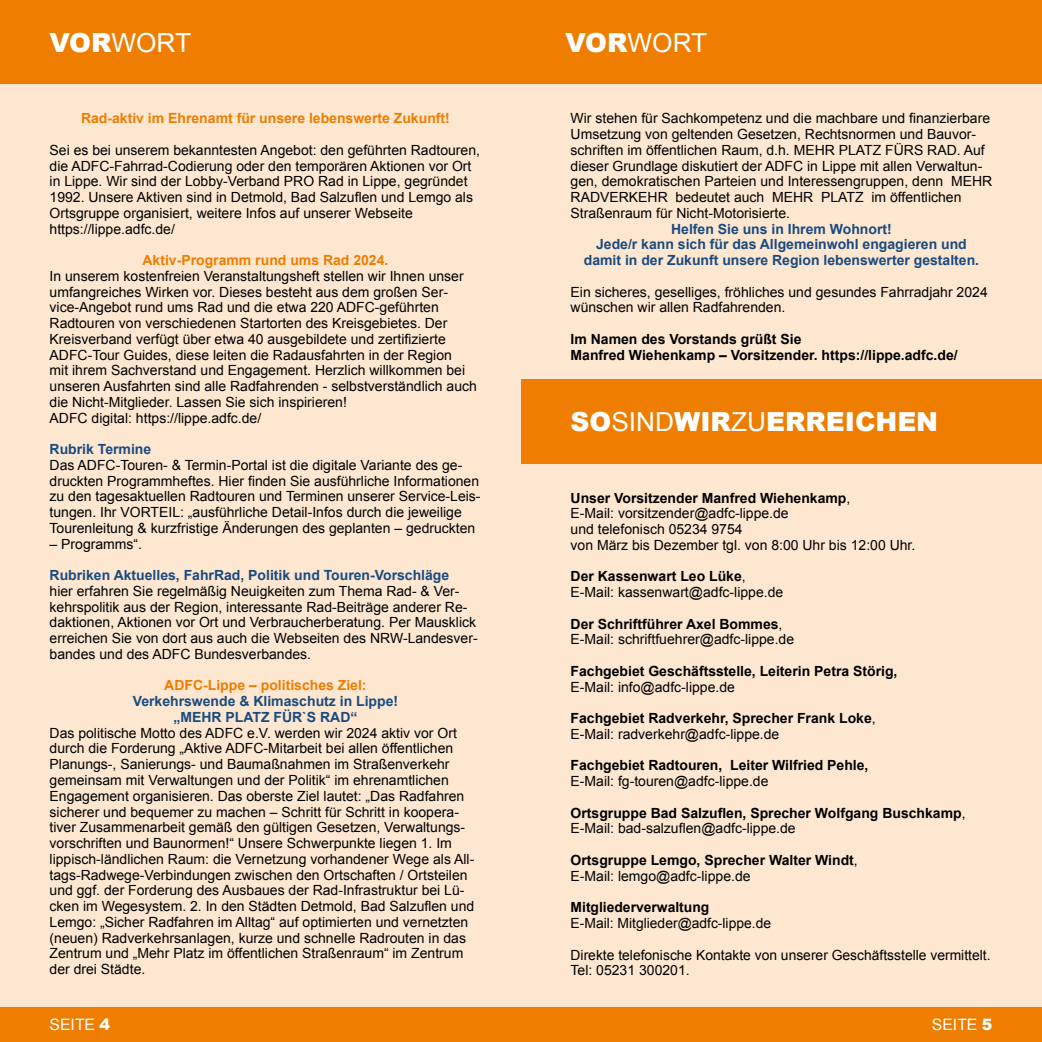
<style>
.page{position:relative;width:1042px;height:1042px;background:#fff}
.page>*{position:absolute;margin:0;border:0;box-sizing:border-box;transform-origin:0 0}
.t1{font:900 26.25px "Arial";color:#fff}
.t2{font:26.25px "Arial";color:#fff}
.t3{font:15.75px "Arial";color:#fff}
.t4{font:14px/15.8px "Arial";color:#000}
.t5{font:700 14px/15.8px "Arial";color:#000}
.t6{font:700 14px/15.8px "Arial";color:#1a4b7e;text-align:center}
.t7{font:700 14px "Arial";color:#ef7d00}
.s1{font-weight:900}
.s2{font-weight:400}
.s3{font-weight:700}
</style>
<div class="page">
<div style="left:0;top:1007px;width:521px;height:35px;background:#ef7d00"></div>
<div style="left:0;top:0;width:521px;height:84px;background:#ef7d00"></div>
<div style="left:521px;top:0;width:521px;height:84px;background:#ef7d00"></div>
<div style="left:521px;top:1007px;width:521px;height:35px;background:#ef7d00"></div>
<div style="left:521px;top:84px;width:521px;height:923px;background:#fee7d1"></div>
<div style="left:521px;top:379px;width:521px;height:85px;background:#ef7d00"></div>
<div style="left:0;top:84px;width:521px;height:923px;background:#fee7d1"></div>
<h1 class="t2" style="left:50px;top:25px;width:143px"><span class="s1">VOR</span>WORT</h1>
<p class="t7" style="left:81px;top:109px;width:370px">Rad-aktiv im Ehrenamt für unsere lebenswerte Zukunft!</p>
<p class="t4" style="left:50px;top:142px;width:432px">Sei es bei unserem bekanntesten Angebot: den geführten Radtouren, die ADFC-Fahrrad-Codierung oder den temporären Aktionen vor Ort in Lippe. Wir sind der Lobby-Verband PRO Rad in Lippe, gegründet 1992. Unsere Aktiven sind in Detmold, Bad Salzuflen und Lemgo als Ortsgruppe organisiert, weitere Infos auf unserer Webseite https://lippe.adfc.de/</p>
<p class="t7" style="left:142px;top:251px;width:247px">Aktiv-Programm rund ums Rad 2024.</p>
<p class="t4" style="left:50px;top:268px;width:429px">In unserem kostenfreien Veranstaltungsheft stellen wir Ihnen unser umfangreiches Wirken vor. Dieses besteht aus dem großen Ser&shy;vice-Angebot rund ums Rad und die etwa 220 ADFC-geführten Radtouren von verschiedenen Startorten des Kreisgebietes. Der Kreisverband verfügt über etwa 40 ausgebildete und zertifizierte ADFC-Tour Guides, diese leiten die Radausfahrten in der Region<br>mit ihrem Sachverstand und Engagement. Herzlich willkommen bei unseren Ausfahrten sind alle Radfahrenden - selbstverständlich auch die Nicht-Mitglieder. Lassen Sie sich inspirieren!<br>ADFC digital: https://lippe.adfc.de/</p>
<p class="t6" style="left:50px;top:442px;width:103px">Rubrik Termine</p>
<p class="t4" style="left:50px;top:457px;width:432px">Das ADFC-Touren- &amp; Termin-Portal ist die digitale Variante des ge&shy;druckten Programmheftes. Hier finden Sie ausführliche Informationen zu den tagesaktuellen Radtouren und Terminen unserer Service-Leis&shy;tungen. Ihr VORTEIL: „ausführliche Detail-Infos durch die jeweilige Tourenleitung &amp; kurzfristige Änderungen des geplanten – gedruckten</p>
<p class="t4" style="left:50px;top:536px;width:94px">– Programms“.</p>
<p class="t6" style="left:50px;top:568px;width:401px">Rubriken Aktuelles, FahrRad, Politik und Touren-Vorschläge</p>
<p class="t4" style="left:50px;top:583px;width:430px">hier erfahren Sie regelmäßig Neuigkeiten zum Thema Rad- &amp; Ver&shy;kehrspolitik aus der Region, interessante Rad-Beiträge anderer Re&shy;daktionen, Aktionen vor Ort und Verbraucherberatung. Per Mausklick erreichen Sie von dort aus auch die Webseiten des NRW-Landesver&shy;bandes und des ADFC Bundesverbandes.</p>
<p class="t7" style="left:164px;top:676px;width:204px">ADFC-Lippe – politisches Ziel:</p>
<p class="t6" style="left:133px;top:694px;width:267px">Verkehrswende &amp; Klimaschutz in Lippe! „MEHR PLATZ FÜR`S RAD“</p>
<p class="t4" style="left:50px;top:725px;width:426px">Das politische Motto des ADFC e.V. werden wir 2024 aktiv vor Ort durch die Forderung „Aktive ADFC-Mitarbeit bei allen öffentlichen Planungs-, Sanierungs- und Baumaßnahmen im Straßenverkehr gemeinsam mit Verwaltungen und der Politik“ im ehrenamtlichen Engagement organisieren. Das oberste Ziel lautet: „Das Radfahren sicherer und bequemer zu machen – Schritt für Schritt in koopera&shy;tiver Zusammenarbeit gemäß den gültigen Gesetzen, Verwaltungs&shy;vorschriften und Baunormen!“ Unsere Schwerpunkte liegen 1. Im lippisch-ländlichen Raum: die Vernetzung vorhandener Wege als All&shy;tags-Radwege-Verbindungen zwischen den Ortschaften / Ortsteilen und ggf. der Forderung des Ausbaues der Rad-Infrastruktur bei Lü&shy;cken im Wegesystem. 2. In den Städten Detmold, Bad Salzuflen und Lemgo: „Sicher Radfahren im Alltag“ auf optimierten und vernetzten (neuen) Radverkehrsanlagen, kurze und schnelle Radrouten in das Zentrum und „Mehr Platz im öffentlichen Straßenraum“ im Zentrum der drei Städte.</p>
<h1 class="t2" style="left:566px;top:25px;width:143px"><span class="s1">VOR</span>WORT</h1>
<p class="t4" style="left:570px;top:111px;width:423px">Wir stehen für Sachkompetenz und die machbare und finanzierbare Umsetzung von geltenden Gesetzen, Rechtsnormen und Bauvor&shy;schriften im öffentlichen Raum, d.h. MEHR PLATZ FÜRS RAD. Auf dieser Grundlage diskutiert der ADFC in Lippe mit allen Verwaltun&shy;gen, demokratischen Parteien und Interessengruppen, denn MEHR RADVERKEHR bedeutet auch MEHR PLATZ im öffentlichen Straßenraum für Nicht-Motorisierte.</p>
<p class="t6" style="left:584px;top:221px;width:397px">Helfen Sie uns in Ihrem Wohnort!<br>Jede/r kann sich für das Allgemeinwohl engagieren und damit in der Zukunft unsere Region lebenswerter gestalten.</p>
<p class="t4" style="left:570px;top:284px;width:419px">Ein sicheres, geselliges, fröhliches und gesundes Fahrradjahr 2024 wünschen wir allen Radfahrenden.</p>
<p class="t5" style="left:570px;top:331px;width:389px">Im Namen des Vorstands grüßt Sie<br>Manfred Wiehenkamp – Vorsitzender. https://lippe.adfc.de/</p>
<h1 class="t1" style="left:570px;top:403px;width:369px">SO<span class="s2">SIND</span>WIR<span class="s2">ZU</span>ERREICHEN</h1>
<p class="t4" style="left:570px;top:490px;width:346px"><span class="s3">Unser Vorsitzender Manfred Wiehenkamp</span>,<br>E-Mail: vorsitzender@adfc-lippe.de<br>und telefonisch 05234 9754<br>von März bis Dezember tgl. von 8:00 Uhr bis 12:00 Uhr.</p>
<p class="t4" style="left:570px;top:569px;width:214px"><span class="s3">Der Kassenwart Leo Lüke</span>,<br>E-Mail: kassenwart@adfc-lippe.de</p>
<p class="t4" style="left:570px;top:616px;width:225px"><span class="s3">Der Schriftführer Axel Bommes</span>,<br>E-Mail: schriftfuehrer@adfc-lippe.de</p>
<p class="t5" style="left:570px;top:663px;width:328px">Fachgebiet Geschäftsstelle, Leiterin Petra Störig,</p>
<p class="t4" style="left:570px;top:679px;width:166px">E-Mail: info@adfc-lippe.de</p>
<p class="t5" style="left:570px;top:711px;width:307px">Fachgebiet Radverkehr, Sprecher Frank Loke<span class="s2">,<br>E-Mail: radverkehr@adfc-lippe.de</span></p>
<p class="t5" style="left:570px;top:758px;width:299px">Fachgebiet Radtouren, Leiter Wilfried Pehle,</p>
<p class="t4" style="left:570px;top:773px;width:199px">E-Mail: fg-touren@adfc-lippe.de</p>
<p class="t5" style="left:570px;top:805px;width:396px">Ortsgruppe Bad Salzuflen, Sprecher Wolfgang Buschkamp<span class="s2">,<br>E-Mail: bad-salzuflen@adfc-lippe.de</span></p>
<p class="t5" style="left:570px;top:852px;width:289px">Ortsgruppe Lemgo, Sprecher Walter Windt<span class="s2">,<br>E-Mail: lemgo@adfc-lippe.de</span></p>
<p class="t5" style="left:570px;top:900px;width:140px">Mitgliederverwaltung</p>
<p class="t4" style="left:570px;top:915px;width:202px">E-Mail: Mitglieder@adfc-lippe.de</p>
<p class="t4" style="left:570px;top:947px;width:421px">Direkte telefonische Kontakte von unserer Geschäftsstelle vermittelt.<br>Tel: 05231 300201.</p>
<p class="t3" style="left:50px;top:1014px;width:62px">SEITE <span class="s1">4</span></p>
<p class="t3" style="left:932px;top:1014px;width:62px">SEITE <span class="s1">5</span></p>
</div>
